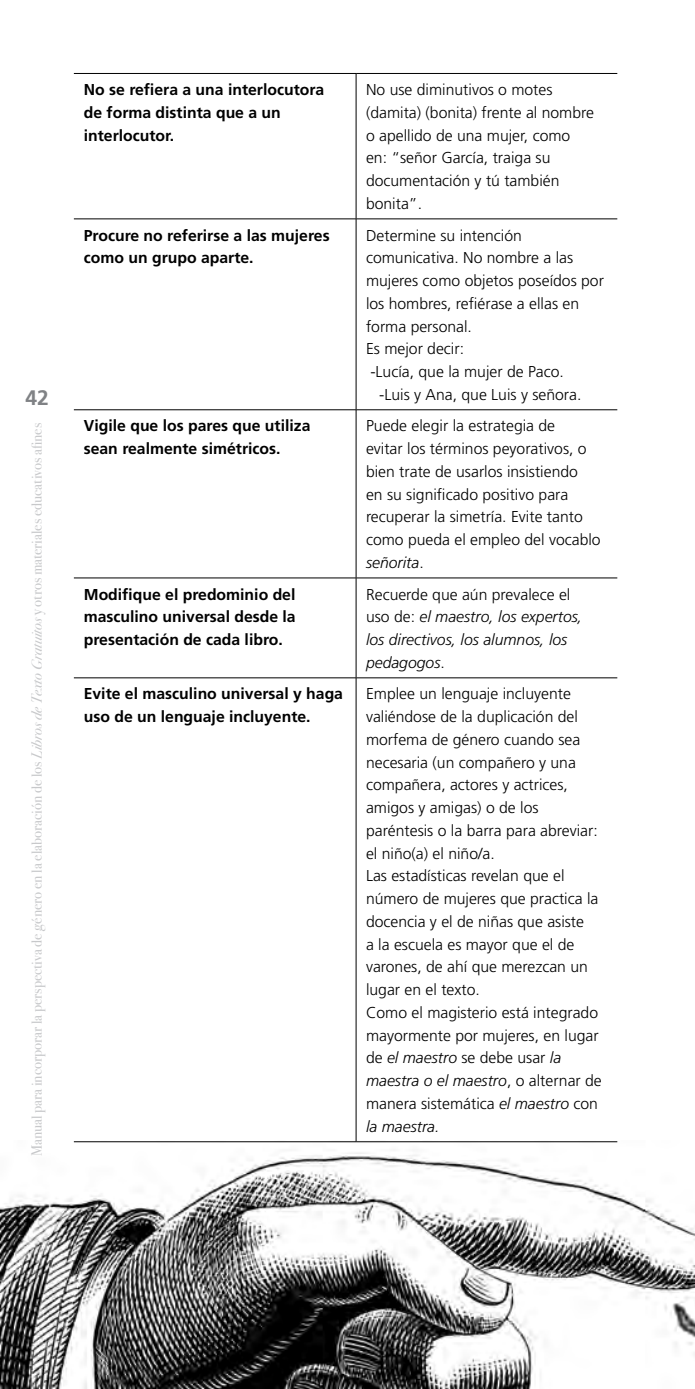
<style>
.page{position:relative;width:695px;height:1389px;background:#fff}
.page>*{position:absolute;margin:0;border:0;box-sizing:border-box;transform-origin:0 0}
.t1{font:700 21px "Frutiger";color:#808285}
.t2{font:300 15.75px/22.8px "Frutiger";color:#000}
.t3{font:700 15.75px/22.8px "Frutiger";color:#000}
.t4{font:italic 300 15.75px/22.8px "Frutiger";color:#000}
.t5{font:14.7px "Bodoni Svty Two ITCTT Book";color:#c7c8ca}
.s1{font-family:"Bodoni Svty Two ITCTT Book Ita"}
.s2{font-style:italic}
.s3{font-style:normal}
</style>
<div class="page">
<img style="left:0;top:1141px;width:694px;height:248px">
<hr style="left:74px;top:73px;width:282px;height:1px;background:#000">
<hr style="left:356px;top:73px;width:261px;height:1px;background:#000">
<hr style="left:356px;top:74px;width:1px;height:145px;background:#000">
<hr style="left:74px;top:219px;width:282px;height:1px;background:#000">
<hr style="left:356px;top:219px;width:261px;height:1px;background:#000">
<hr style="left:356px;top:219px;width:1px;height:191px;background:#000">
<hr style="left:74px;top:409px;width:282px;height:1px;background:#000">
<hr style="left:356px;top:409px;width:261px;height:1px;background:#000">
<hr style="left:356px;top:410px;width:1px;height:168px;background:#000">
<hr style="left:74px;top:578px;width:282px;height:1px;background:#000">
<hr style="left:356px;top:578px;width:261px;height:1px;background:#000">
<hr style="left:356px;top:578px;width:1px;height:100px;background:#000">
<hr style="left:74px;top:678px;width:282px;height:1px;background:#000">
<hr style="left:356px;top:678px;width:261px;height:1px;background:#000">
<hr style="left:356px;top:678px;width:1px;height:464px;background:#000">
<hr style="left:74px;top:1141px;width:282px;height:1px;background:#000">
<hr style="left:356px;top:1141px;width:261px;height:1px;background:#000">
<h1 class="t1" style="left:26px;top:386px;width:25px">42</h1>
<p class="t5" style="left:25px;top:1156px;width:735px;rotate:-90deg">Manual para incorporar la perspectiva de género en la elaboración de los <span class="s1">Libros de Texto Gratuitos</span> y otros materiales educativos afines</p>
<p class="t3" style="left:84px;top:78px;width:242px">No se refiera a una interlocutora de forma distinta que a un interlocutor.</p>
<p class="t2" style="left:366px;top:79px;width:229px">No use diminutivos o motes (damita) (bonita) frente al nombre o apellido de una mujer, como en: “señor García, traiga su documentación y tú también bonita”.</p>
<p class="t3" style="left:84px;top:224px;width:247px">Procure no referirse a las mujeres como un grupo aparte.</p>
<p class="t2" style="left:366px;top:224px;width:239px">Determine su intención comunicativa. No nombre a las mujeres como objetos poseídos por los hombres, refiérase a ellas en forma personal.<br>Es mejor decir:<br>-Lucía, que la mujer de Paco.</p>
<p class="t2" style="left:379px;top:383px;width:204px">-Luis y Ana, que Luis y señora.</p>
<p class="t3" style="left:84px;top:415px;width:228px">Vigile que los pares que utiliza sean realmente simétricos.</p>
<p class="t2" style="left:366px;top:415px;width:236px">Puede elegir la estrategia de<br>evitar los términos peyorativos, o bien trate de usarlos insistiendo<br>en su significado positivo para recuperar la simetría. Evite tanto como pueda el empleo del vocablo <span class="s2">señorita</span>.</p>
<p class="t3" style="left:84px;top:583px;width:213px;text-align:justify">Modifique el predominio del masculino universal desde la presentación de cada libro.</p>
<p class="t4" style="left:366px;top:583px;width:218px"><span class="s3">Recuerde que aún prevalece el uso de:</span> el maestro, los expertos, los directivos, los alumnos, los pedagogos<span class="s3">.</span></p>
<p class="t3" style="left:84px;top:683px;width:261px">Evite el masculino universal y haga uso de un lenguaje incluyente.</p>
<p class="t2" style="left:366px;top:683px;width:237px">Emplee un lenguaje incluyente valiéndose de la duplicación del morfema de género cuando sea necesaria (un compañero y una compañera, actores y actrices, amigos y amigas) o de los paréntesis o la barra para abreviar: el niño(a) el niño/a.<br>Las estadísticas revelan que el número de mujeres que practica la docencia y el de niñas que asiste<br>a la escuela es mayor que el de varones, de ahí que merezcan un lugar en el texto.<br>Como el magisterio está integrado mayormente por mujeres, en lugar de <span class="s2">el maestro</span> se debe usar <span class="s2">la maestra o el maestro</span>, o alternar de manera sistemática <span class="s2">el maestro</span> con <span class="s2">la maestra.</span></p>
</div>
